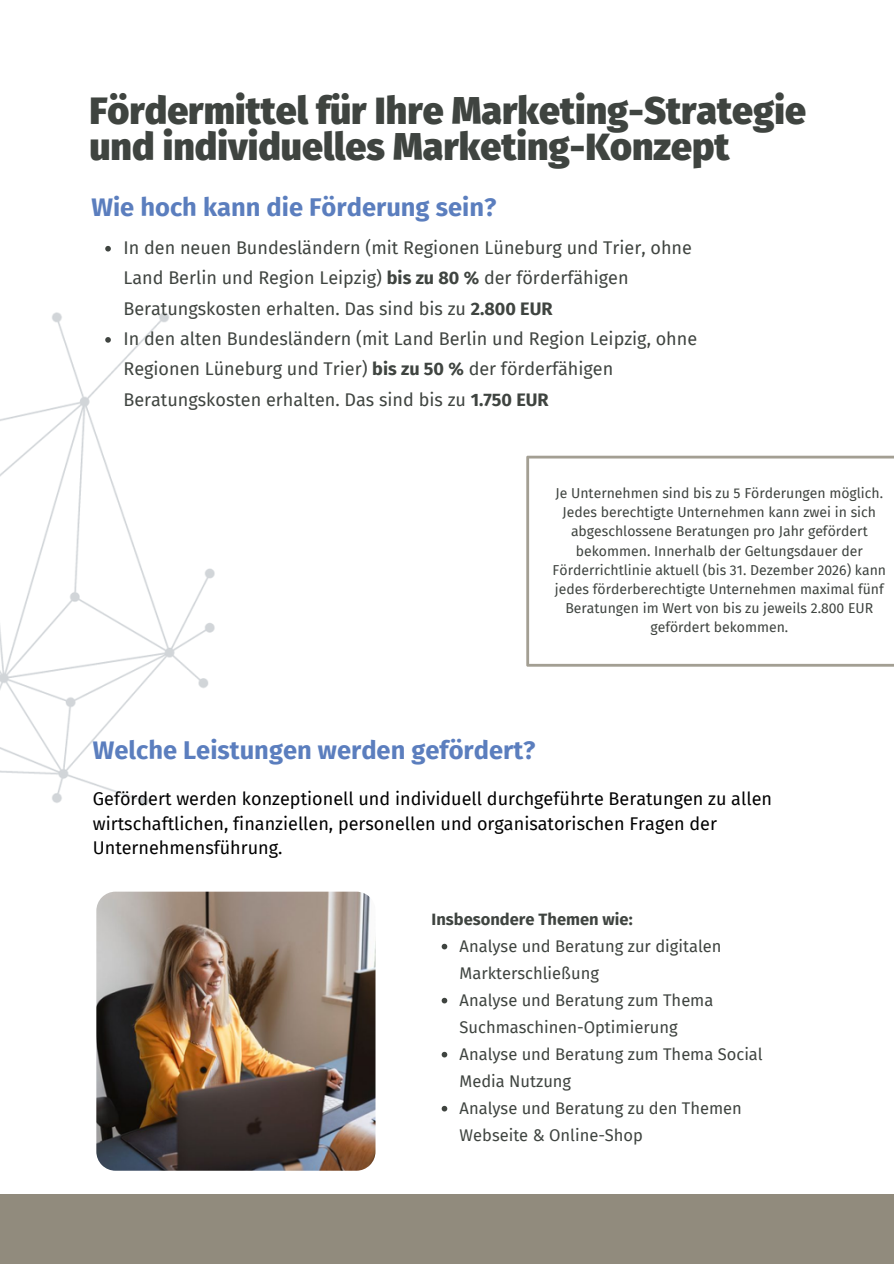
<style>
.page{position:relative;width:894px;height:1264px;background:#fff}
.page>*{position:absolute;margin:0;border:0;box-sizing:border-box;transform-origin:0 0}
.t1{font:900 37.5px/36px "Fira Sans";color:#3f4440}
.t2{font:700 25.5px "Fira Sans";color:#5b7ebe}
.t3{font:18px/30.3px "Fira Sans";color:#3f4440}
.t4{font:18px/24.8px "Fira Sans";color:#000}
.t5{font:16.5px/27px "Fira Sans";color:#3f4440}
.t6{font:700 16.5px "Fira Sans";color:#3f4440}
.t7{font:13.95px/19.2px "Fira Sans";color:#3f4440;text-align:center}
.s1{font-weight:700}
</style>
<div class="page">
<img style="left:96px;top:891px;width:279px;height:279px">
<div style="left:0;top:1193px;width:893px;height:70px;background:#918b7d"></div>
<img style="left:0;top:251px;width:215px;height:555px">
<svg style="left:526px;top:455px;width:367px;height:211px"></svg>
<svg style="left:105px;top:246px;width:6px;height:5px"></svg>
<svg style="left:105px;top:337px;width:6px;height:6px"></svg>
<svg style="left:441px;top:943px;width:6px;height:6px"></svg>
<svg style="left:441px;top:997px;width:6px;height:6px"></svg>
<svg style="left:441px;top:1051px;width:6px;height:6px"></svg>
<svg style="left:441px;top:1105px;width:6px;height:6px"></svg>
<h2 class="t1" style="left:89px;top:93px;width:718px">Fördermittel für Ihre Marketing-Strategie und individuelles Marketing-Konzept</h2>
<h3 class="t2" style="left:91px;top:192px;width:406px">Wie hoch kann die Förderung sein?</h3>
<p class="t3" style="left:123px;top:232px;width:570px">In den neuen Bundesländern (mit Regionen Lüneburg und Trier, ohne<br>Land Berlin und Region Leipzig) <span class="s1">bis zu 80 %</span> der förderfähigen<br>Beratungskosten erhalten. Das sind bis zu <span class="s1">2.800 EUR</span></p>
<p class="t3" style="left:123px;top:324px;width:575px">In den alten Bundesländern (mit Land Berlin und Region Leipzig, ohne<br>Regionen Lüneburg und Trier) <span class="s1">bis zu 50 %</span> der förderfähigen<br>Beratungskosten erhalten. Das sind bis zu <span class="s1">1.750 EUR</span></p>
<p class="t7" style="left:552px;top:484px;width:335px">Je Unternehmen sind bis zu 5 Förderungen möglich.<br>Jedes berechtigte Unternehmen kann zwei in sich abgeschlossene Beratungen pro Jahr gefördert bekommen. Innerhalb der Geltungsdauer der Förderrichtlinie aktuell (bis 31. Dezember 2026) kann jedes förderberechtigte Unternehmen maximal fünf Beratungen im Wert von bis zu jeweils 2.800 EUR gefördert bekommen.</p>
<p class="t2" style="left:93px;top:735px;width:444px">Welche Leistungen werden gefördert?</p>
<p class="t4" style="left:93px;top:786px;width:680px">Gefördert werden konzeptionell und individuell durchgeführte Beratungen zu allen wirtschaftlichen, finanziellen, personellen und organisatorischen Fragen der<br>Unternehmensführung.</p>
<p class="t6" style="left:431px;top:909px;width:203px">Insbesondere Themen wie:</p>
<p class="t5" style="left:459px;top:932px;width:263px">Analyse und Beratung zur digitalen<br>Markterschließung</p>
<h2 class="t5" style="left:459px;top:986px;width:255px">Analyse und Beratung zum Thema<br>Suchmaschinen-Optimierung</h2>
<h4 class="t5" style="left:459px;top:1040px;width:304px">Analyse und Beratung zum Thema Social<br>Media Nutzung</h4>
<p class="t5" style="left:459px;top:1094px;width:284px">Analyse und Beratung zu den Themen<br>Webseite &amp; Online-Shop</p>
</div>
